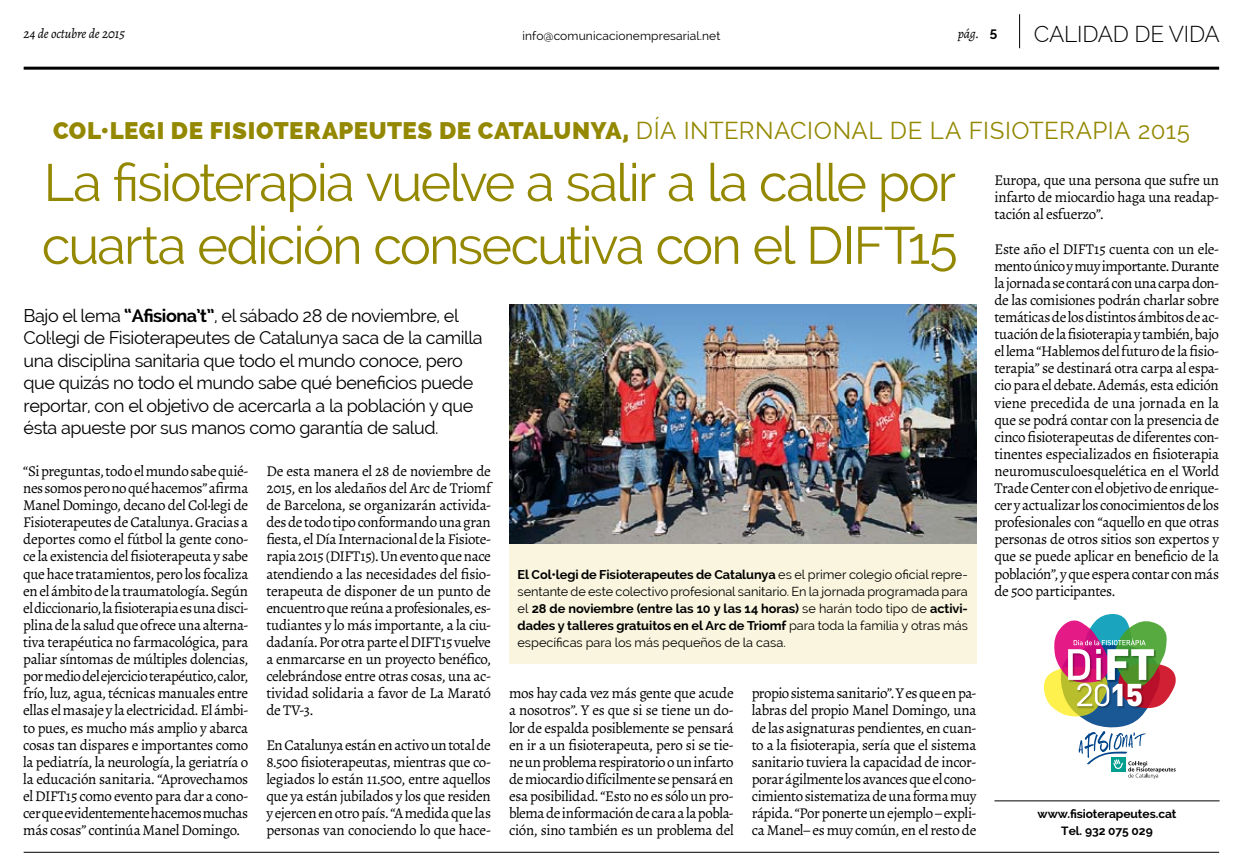
<style>
.page{position:relative;width:1260px;height:868px;background:#fff}
.page>*{position:absolute;margin:0;border:0;box-sizing:border-box;transform-origin:0 0}
.t1{font:52.35px/62.8px "Raleway";letter-spacing:-.035em;color:#938800}
.t2{font:800 24px "Raleway";letter-spacing:.02em;color:#938800}
.t3{font:24px "Raleway";letter-spacing:.01em;color:#938800}
.t4{font:300 22.5px "Raleway";color:#000}
.t5{font:18px/22.5px "Raleway";letter-spacing:-.025em;color:#000}
.t6{font:15px/17.1px "Alegreya";letter-spacing:-.025em;color:#000;text-align:justify}
.t7{font:italic 13.5px "Alegreya";letter-spacing:-.01em;color:#000}
.t8{font:12.75px/17.1px "Raleway";letter-spacing:-.005em;color:#000;text-align:justify}
.t9{font:700 12px/17.1px "Raleway";letter-spacing:-.005em;color:#000;text-align:center}
.t10{font:12px "Raleway";letter-spacing:.01em;color:#000}
.s1{font-weight:400}
.s2{font-weight:700}
</style>
<div class="page">
<hr style="left:1019px;top:14px;width:1px;height:34px;background:#000">
<hr style="left:24px;top:67px;width:1194px;height:3px;background:#000">
<hr style="left:994px;top:800px;width:225px;height:1px;background:#000">
<img style="left:509px;top:305px;width:467px;height:239px">
<div style="left:509px;top:544px;width:467px;height:120px;background:#f9f5de"></div>
<svg style="left:1043px;top:614px;width:132px;height:164px"></svg>
<hr style="left:24px;top:852px;width:1194px;height:1px;background:#000">
<p class="t7" style="left:24px;top:25px;width:103px">24 de octubre de 2015</p>
<p class="t10" style="left:522px;top:29px;width:199px">info@comunicacionempresarial.net</p>
<p class="t7" style="left:957px;top:25px;width:23px">pág.</p>
<h3 class="t4" style="left:1033px;top:21px;width:15px">CALIDAD</h3>
<h3 class="t4" style="left:1134px;top:21px;width:48px">DE VIDA</h3>
<h2 class="t2" style="left:53px;top:117px;width:654px">COL•LEGI DE FISIOTERAPEUTES DE CATALUNYA, <span class="s1">Día Internacional</span></h2>
<h2 class="t3" style="left:889px;top:117px;width:108px">de la Fisioterapia</h2>
<h2 class="t3" style="left:1137px;top:117px;width:54px">2015</h2>
<h1 class="t1" style="left:42px;top:151px;width:917px">La fisioterapia vuelve a salir a la calle por cuarta edición consecutiva con el DIFT15</h1>
<p class="t5" style="left:24px;top:304px;width:460px">Bajo el lema <span class="s2">“Afisiona’t”</span>, el sábado 28 de noviembre, el Col·legi de Fisioterapeutes de Catalunya saca de la camilla una disciplina sanitaria que todo el mundo conoce, pero que quizás no todo el mundo sabe qué beneficios puede reportar, con el objetivo de acercarla a la población y que ésta apueste por sus manos como garantía de salud.</p>
<p class="t6" style="left:23px;top:462px;width:227px">“Si preguntas, todo el mundo sabe quié&shy;nes somos pero no qué hacemos” afirma Manel Domingo, decano del Col·legi de Fisioterapeutes de Catalunya. Gracias a deportes como el fútbol la gente cono&shy;ce la existencia del fisioterapeuta y sabe que hace tratamientos, pero los focaliza en el ámbito de la traumatología. Según el diccionario, la fisioterapia es una disci&shy;plina de la salud que ofrece una alterna&shy;tiva terapéutica no farmacológica, para paliar síntomas de múltiples dolencias, por medio del ejercicio terapéutico, calor, frío, luz, agua, técnicas manuales entre ellas el masaje y la electricidad. El ámbi&shy;to pues, es mucho más amplio y abarca cosas tan dispares e importantes como la pediatría, la neurología, la geriatría o la educación sanitaria. “Aprovechamos el DIFT15 como evento para dar a cono&shy;cer que evidentemente hacemos muchas más cosas” continúa Manel Domingo.</p>
<p class="t6" style="left:266px;top:462px;width:226px">De esta manera el 28 de noviembre de 2015, en los aledaños del Arc de Triomf de Barcelona, se organizarán activida&shy;des de todo tipo conformando una gran fiesta, el Día Internacional de la Fisiote&shy;rapia 2015 (DIFT15). Un evento que nace atendiendo a las necesidades del fisio&shy;terapeuta de disponer de un punto de encuentro que reúna a profesionales, es&shy;tudiantes y lo más importante, a la ciu&shy;dadanía. Por otra parte el DIFT15 vuelve a enmarcarse en un proyecto benéfico, celebrándose entre otras cosas, una ac&shy;tividad solidaria a favor de La Marató de TV-3.</p>
<p class="t6" style="left:994px;top:172px;width:226px">Europa, que una persona que sufre un infarto de miocardio haga una readap&shy;tación al esfuerzo”.</p>
<p class="t6" style="left:994px;top:240px;width:226px">Este año el DIFT15 cuenta con un ele&shy;mento único y muy importante. Durante la jornada se contará con una carpa don&shy;de las comisiones podrán charlar sobre temáticas de los distintos ámbitos de ac&shy;tuación de la fisioterapia y también, bajo el lema “Hablemos del futuro de la fisio&shy;terapia” se destinará otra carpa al espa&shy;cio para el debate. Además, esta edición viene precedida de una jornada en la que se podrá contar con la presencia de cinco fisioterapeutas de diferentes con&shy;tinentes especializados en fisioterapia neuromusculoesquelética en el World Trade Center con el objetivo de enrique&shy;cer y actualizar los conocimientos de los profesionales con “aquello en que otras personas de otros sitios son expertos y que se puede aplicar en beneficio de la población”, y que espera contar con más de 500 participantes.</p>
<p class="t8" style="left:517px;top:565px;width:452px"><span class="s2">El Col•legi de Fisioterapeutes de Catalunya</span> es el primer colegio oficial repre&shy;sentante de este colectivo profesional sanitario. En la jornada programada para el <span class="s2">28 de noviembre (entre las 10 y las 14 horas)</span> se harán todo tipo de <span class="s2">activi&shy;dades y talleres gratuitos en el Arc de Triomf</span> para toda la familia y otras más específicas para los más pequeños de la casa.</p>
<p class="t6" style="left:509px;top:685px;width:226px">mos hay cada vez más gente que acude a nosotros”. Y es que si se tiene un do&shy;lor de espalda posiblemente se pensará en ir a un fisioterapeuta, pero si se tie&shy;ne un problema respiratorio o un infarto de miocardio difícilmente se pensará en esa posibilidad. “Esto no es sólo un pro&shy;blema de información de cara a la pobla&shy;ción, sino también es un problema del</p>
<p class="t6" style="left:751px;top:685px;width:226px">propio sistema sanitario”. Y es que en pa&shy;labras del propio Manel Domingo, una de las asignaturas pendientes, en cuan&shy;to a la fisioterapia, sería que el sistema sanitario tuviera la capacidad de incor&shy;porar ágilmente los avances que el cono&shy;cimiento sistematiza de una forma muy rápida. “Por ponerte un ejemplo – expli&shy;ca Manel– es muy común, en el resto de</p>
<p class="t6" style="left:266px;top:736px;width:226px">En Catalunya están en activo un total de 8.500 fisioterapeutas, mientras que co&shy;legiados lo están 11.500, entre aquellos que ya están jubilados y los que residen y ejercen en otro país. “A medida que las personas van conociendo lo que hace-</p>
<p class="t9" style="left:1037px;top:805px;width:140px">www.fisioterapeutes.cat<br>Tel. 932 075 029</p>
</div>
